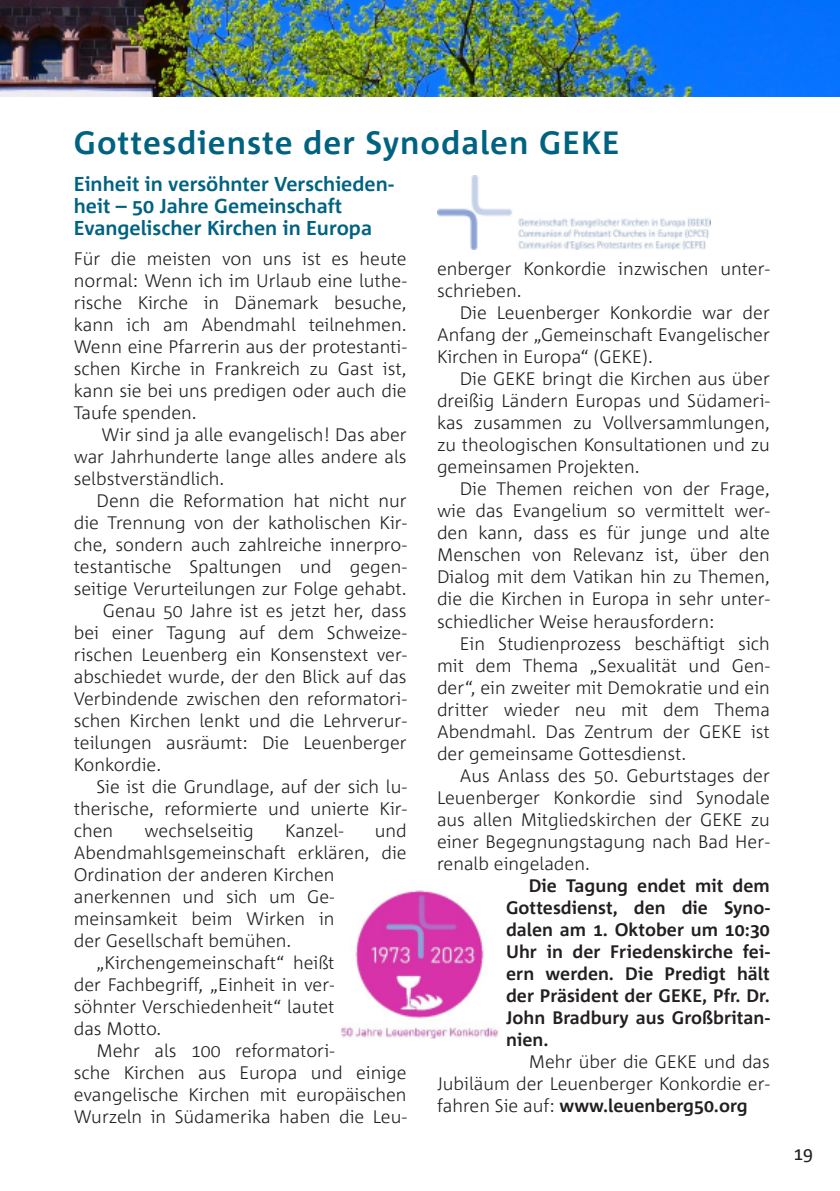
<style>
.page{position:relative;width:840px;height:1191px;background:#fff}
.page>*{position:absolute;margin:0;border:0;box-sizing:border-box;transform-origin:0 0}
.t1{font:700 32px "Corpid C1";letter-spacing:.03em;color:#006281}
.t2{font:700 20px/22px "Corpid C1";color:#006281}
.t3{font:300 18px/22px "Corpid C1";color:#231f20;text-align:justify}
.t4{font:700 18px/22px "Corpid C1";color:#231f20;text-align:justify}
.t5{font:18px "Corpid C1";color:#231f20}
.s1{font-weight:700}
</style>
<div class="page">
<img style="left:0;top:0;width:839px;height:96px">
<img style="left:437px;top:176px;width:273px;height:73px">
<img style="left:341px;top:890px;width:157px;height:149px">
<h1 class="t1" style="left:74px;top:123px;width:547px">Gottesdienste der Synodalen GEKE</h1>
<p class="t2" style="left:74px;top:172px;width:321px">Einheit in versöhnter Verschieden&shy;heit – 50 Jahre Gemeinschaft<br>Evangelischer Kirchen in Europa</p>
<p class="t3" style="left:74px;top:247px;width:334px">Für die meisten von uns ist es heute normal: Wenn ich im Urlaub eine luthe&shy;rische Kirche in Dänemark besuche, kann ich am Abendmahl teilnehmen.<br>Wenn eine Pfarrerin aus der protestanti&shy;schen Kirche in Frankreich zu Gast ist, kann sie bei uns predigen oder auch die Taufe spenden.</p>
<p class="t3" style="left:74px;top:423px;width:334px;text-indent:28px">Wir sind ja alle evangelisch! Das aber war Jahrhunderte lange alles andere als selbstverständlich.</p>
<p class="t3" style="left:96px;top:489px;width:311px">Denn die Reformation hat nicht nur</p>
<p class="t3" style="left:74px;top:511px;width:334px">die Trennung von der katholischen Kir-</p>
<p class="t3" style="left:74px;top:533px;width:334px">che, sondern auch zahlreiche innerpro-</p>
<p class="t3" style="left:74px;top:555px;width:334px">testantische Spaltungen und gegen-</p>
<p class="t3" style="left:74px;top:577px;width:334px">seitige Verurteilungen zur Folge gehabt.</p>
<p class="t3" style="left:103px;top:599px;width:305px">Genau 50 Jahre ist es jetzt her, dass</p>
<p class="t3" style="left:74px;top:621px;width:334px">bei einer Tagung auf dem Schweize-</p>
<p class="t3" style="left:74px;top:643px;width:334px">rischen Leuenberg ein Konsenstext ver-</p>
<p class="t3" style="left:74px;top:665px;width:334px">abschiedet wurde, der den Blick auf das</p>
<p class="t3" style="left:74px;top:687px;width:334px">Verbindende zwischen den reformatori-</p>
<p class="t3" style="left:74px;top:709px;width:334px">schen Kirchen lenkt und die Lehrverur-</p>
<p class="t3" style="left:74px;top:731px;width:334px">teilungen ausräumt: Die Leuenberger</p>
<p class="t3" style="left:74px;top:753px;width:89px">Konkordie.</p>
<p class="t3" style="left:96px;top:775px;width:311px">Sie ist die Grundlage, auf der sich lu-</p>
<p class="t3" style="left:74px;top:797px;width:334px">therische, reformierte und unierte Kir-</p>
<p class="t3" style="left:74px;top:819px;width:41px">chen</p>
<p class="t3" style="left:144px;top:819px;width:111px">wechselseitig</p>
<p class="t3" style="left:285px;top:819px;width:60px">Kanzel-</p>
<p class="t3" style="left:374px;top:819px;width:33px">und</p>
<p class="t3" style="left:74px;top:841px;width:334px">Abendmahlsgemeinschaft erklären, die</p>
<p class="t3" style="left:74px;top:863px;width:262px">Ordination der anderen Kirchen</p>
<p class="t3" style="left:74px;top:885px;width:262px">anerkennen und sich um Ge-</p>
<p class="t3" style="left:74px;top:907px;width:262px">meinsamkeit beim Wirken in</p>
<p class="t3" style="left:74px;top:929px;width:219px">der Gesellschaft bemühen.</p>
<p class="t3" style="left:96px;top:951px;width:239px">„Kirchengemeinschaft“ heißt</p>
<p class="t3" style="left:74px;top:973px;width:262px">der Fachbegriff, „Einheit in ver-</p>
<p class="t3" style="left:74px;top:995px;width:262px">söhnter Verschiedenheit“ lautet</p>
<p class="t3" style="left:74px;top:1017px;width:89px">das Motto.</p>
<p class="t3" style="left:96px;top:1039px;width:239px">Mehr als 100 reformatori-</p>
<p class="t3" style="left:74px;top:1061px;width:334px">sche Kirchen aus Europa und einige</p>
<p class="t3" style="left:74px;top:1083px;width:334px">evangelische Kirchen mit europäischen</p>
<p class="t3" style="left:74px;top:1105px;width:334px">Wurzeln in Südamerika haben die Leu-</p>
<p class="t3" style="left:437px;top:257px;width:334px">enberger Konkordie inzwischen unter&shy;schrieben.</p>
<p class="t3" style="left:437px;top:301px;width:334px;text-indent:23px">Die Leuenberger Konkordie war der Anfang der „Gemeinschaft Evangelischer Kirchen in Europa“ (GEKE).</p>
<p class="t3" style="left:437px;top:367px;width:334px;text-indent:23px">Die GEKE bringt die Kirchen aus über dreißig Ländern Europas und Südameri&shy;kas zusammen zu Vollversammlungen, zu theologischen Konsultationen und zu gemeinsamen Projekten.</p>
<p class="t3" style="left:437px;top:477px;width:334px;text-indent:23px">Die Themen reichen von der Frage, wie das Evangelium so vermittelt wer&shy;den kann, dass es für junge und alte Menschen von Relevanz ist, über den Dialog mit dem Vatikan hin zu Themen, die die Kirchen in Europa in sehr unter&shy;schiedlicher Weise herausfordern:</p>
<p class="t3" style="left:437px;top:631px;width:334px;text-indent:23px">Ein Studienprozess beschäftigt sich mit dem Thema „Sexualität und Gen&shy;der“, ein zweiter mit Demokratie und ein dritter wieder neu mit dem Thema Abendmahl. Das Zentrum der GEKE ist der gemeinsame Gottesdienst.</p>
<p class="t3" style="left:437px;top:763px;width:334px;text-indent:23px">Aus Anlass des 50. Geburtstages der Leuenberger Konkordie sind Synodale aus allen Mitgliedskirchen der GEKE zu einer Begegnungstagung nach Bad Her&shy;renalb eingeladen.</p>
<p class="t4" style="left:506px;top:873px;width:265px;text-indent:23px">Die Tagung endet mit dem Gottesdienst, den die Syno&shy;dalen am 1. Oktober um 10:30<br>Uhr in der Friedenskirche fei&shy;ern werden. Die Predigt hält der Präsident der GEKE, Pfr. Dr.<br>John Bradbury aus Großbritan&shy;nien.</p>
<p class="t3" style="left:437px;top:1049px;width:334px;text-indent:92px">Mehr über die GEKE und das Jubiläum der Leuenberger Konkordie er&shy;fahren Sie auf: <span class="s1">www.leuenberg50.org</span></p>
<p class="t5" style="left:792px;top:1142px;width:21px">19</p>
</div>
